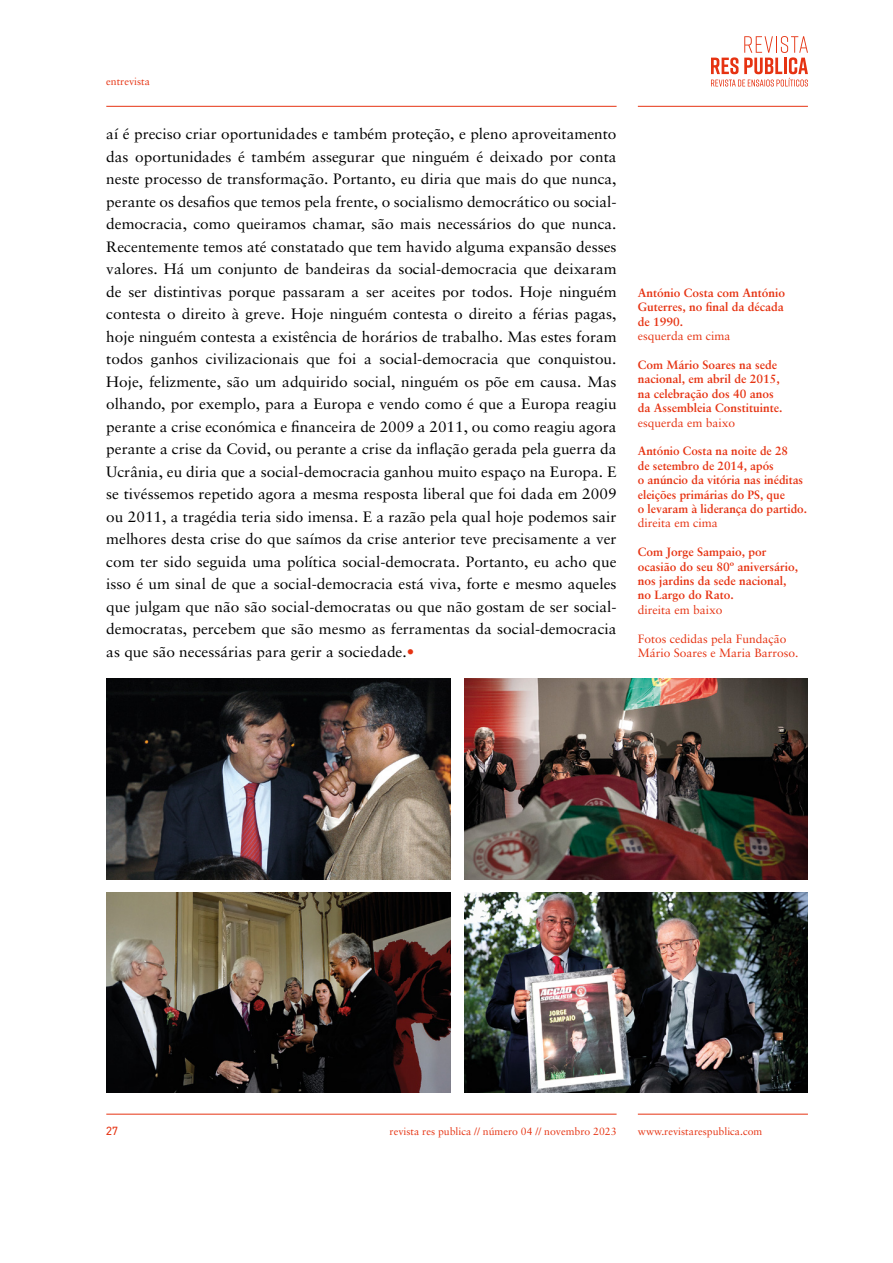
<style>
.page{position:relative;width:893px;height:1263px;background:#fff}
.page>*{position:absolute;margin:0;border:0;box-sizing:border-box;transform-origin:0 0}
.t1{font:15px/22.5px "Sabon LT Pro";color:#000;text-align:justify}
.t2{font:700 12px/14.4px "Sabon LT Pro";color:#e63312}
.t3{font:12px/14.4px "Sabon LT Pro";color:#e63312}
.t4{font:12px "DIN2014";color:#e63312}
.t5{font:10.5px "Sabon LT Pro";color:#e63312}
.s1{color:#e63312}
</style>
<div class="page">
<hr style="left:106px;top:1114px;width:511px;height:1px;background:#e63312">
<hr style="left:638px;top:1114px;width:170px;height:1px;background:#e63312">
<hr style="left:106px;top:106px;width:511px;height:1px;background:#e63312">
<hr style="left:638px;top:106px;width:170px;height:1px;background:#e63312">
<svg style="left:711px;top:36px;width:97px;height:51px"></svg>
<img style="left:106px;top:679px;width:345px;height:200px">
<img style="left:464px;top:679px;width:343px;height:200px">
<img style="left:106px;top:892px;width:345px;height:201px">
<img style="left:464px;top:892px;width:343px;height:201px">
<p class="t5" style="left:106px;top:75px;width:45px">entrevista</p>
<p class="t1" style="left:106px;top:122px;width:512px">aí é preciso criar oportunidades e também proteção, e pleno aproveitamento das oportunidades é também assegurar que ninguém é deixado por conta neste processo de transformação. Portanto, eu diria que mais do que nunca, perante os desafios que temos pela frente, o socialismo democrático ou social&shy;democracia, como queiramos chamar, são mais necessários do que nunca.<br>Recentemente temos até constatado que tem havido alguma expansão desses valores. Há um conjunto de bandeiras da social-democracia que deixaram de ser distintivas porque passaram a ser aceites por todos. Hoje ninguém contesta o direito à greve. Hoje ninguém contesta o direito a férias pagas, hoje ninguém contesta a existência de horários de trabalho. Mas estes foram todos ganhos civilizacionais que foi a social-democracia que conquistou.<br>Hoje, felizmente, são um adquirido social, ninguém os põe em causa. Mas olhando, por exemplo, para a Europa e vendo como é que a Europa reagiu perante a crise económica e financeira de 2009 a 2011, ou como reagiu agora perante a crise da Covid, ou perante a crise da inflação gerada pela guerra da Ucrânia, eu diria que a social-democracia ganhou muito espaço na Europa. E se tivéssemos repetido agora a mesma resposta liberal que foi dada em 2009 ou 2011, a tragédia teria sido imensa. E a razão pela qual hoje podemos sair melhores desta crise do que saímos da crise anterior teve precisamente a ver com ter sido seguida uma política social-democrata. Portanto, eu acho que isso é um sinal de que a social-democracia está viva, forte e mesmo aqueles que julgam que não são social-democratas ou que não gostam de ser social&shy;democratas, percebem que são mesmo as ferramentas da social-democracia as que são necessárias para gerir a sociedade.<span class="s1">•</span></p>
<p class="t2" style="left:638px;top:285px;width:149px;text-align:justify">António Costa com António Guterres, no final da década de 1990.</p>
<p class="t3" style="left:638px;top:328px;width:94px">esquerda em cima</p>
<p class="t2" style="left:638px;top:357px;width:146px">Com Mário Soares na sede nacional, em abril de 2015, na celebração dos 40 anos da Assembleia Constituinte.</p>
<p class="t3" style="left:638px;top:415px;width:99px">esquerda em baixo</p>
<p class="t2" style="left:638px;top:444px;width:171px">António Costa na noite de 28<br>de setembro de 2014, após<br>o anúncio da vitória nas inéditas eleições primárias do PS, que<br>o levaram à liderança do partido.</p>
<p class="t3" style="left:638px;top:516px;width:81px">direita em cima</p>
<p class="t2" style="left:638px;top:544px;width:162px">Com Jorge Sampaio, por ocasião do seu 80º aniversário, nos jardins da sede nacional, no Largo do Rato.</p>
<p class="t3" style="left:638px;top:602px;width:86px">direita em baixo</p>
<p class="t3" style="left:638px;top:631px;width:162px">Fotos cedidas pela Fundação<br>Mário Soares e Maria Barroso.</p>
<p class="t4" style="left:106px;top:1124px;width:13px">27</p>
<p class="t5" style="left:390px;top:1125px;width:228px">revista res publica // número 04 // novembro 2023</p>
<p class="t5" style="left:638px;top:1125px;width:126px">www.revistarespublica.com</p>
</div>
